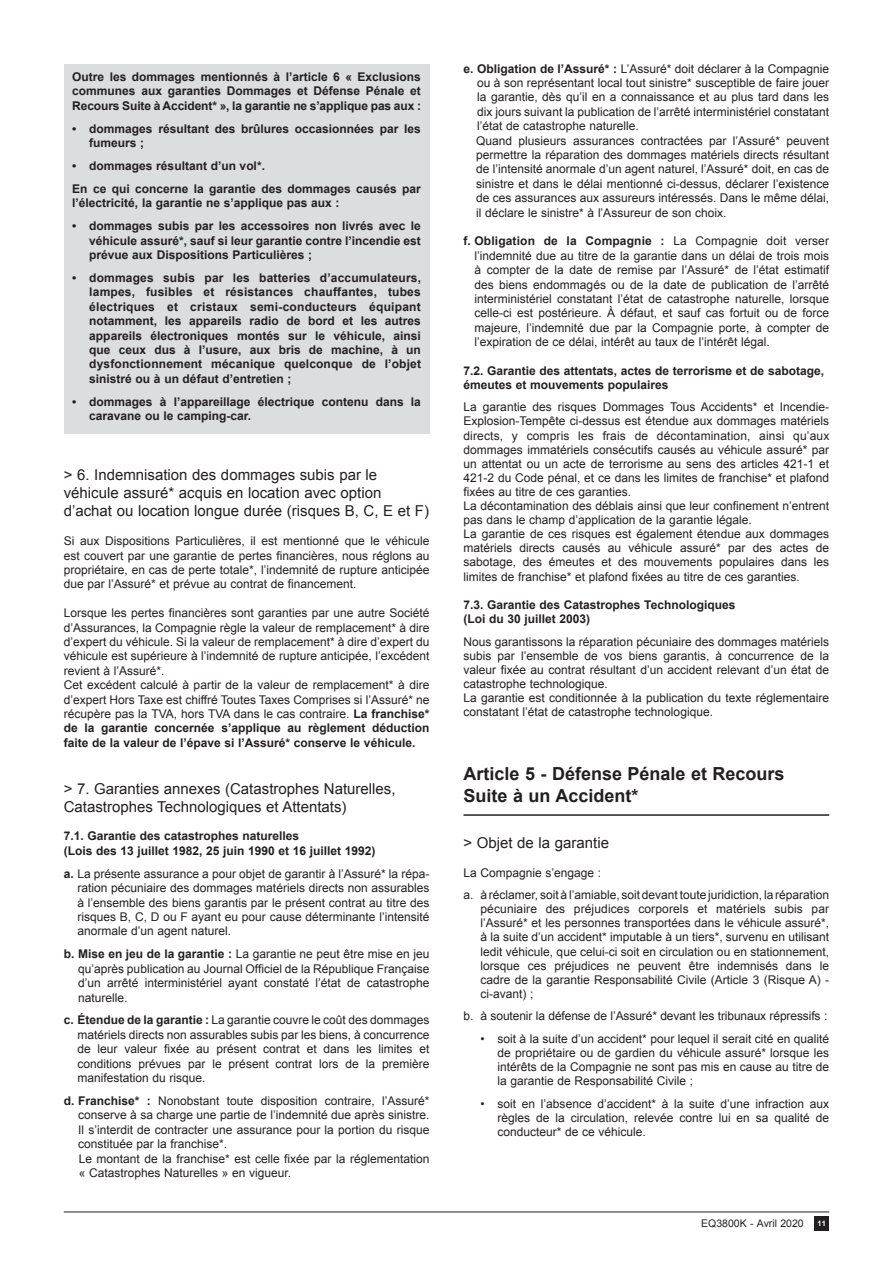
<style>
.page{position:relative;width:893px;height:1263px;background:#fff}
.page>*{position:absolute;margin:0;border:0;box-sizing:border-box;transform-origin:0 0}
.t1{font:700 18px/21.6px "Arial";color:#231f20}
.t2{font:15px/18px "Arial";color:#231f20}
.t3{font:12px/14.4px "Arial";color:#231f20;text-align:justify}
.t4{font:700 12px/14.4px "Arial";color:#231f20}
.t5{font:10.5px "Arial";color:#231f20}
.t6{font:700 7.5px "Arial";color:#fff}
.s1{font-weight:700}
</style>
<div class="page">
<hr style="left:64px;top:1211px;width:765px;height:1px;background:#231f20">
<div style="left:814px;top:1216px;width:15px;height:15px;background:#231f20"></div>
<div style="left:64px;top:64px;width:365px;height:369px;background:#dcdddf"></div>
<hr style="left:463px;top:814px;width:366px;height:2px;background:#231f20">
<p class="t4" style="left:72px;top:70px;width:350px;text-align:justify">Outre les dommages mentionnés à l’article 6 « Exclusions communes aux garanties Dommages et Défense Pénale et Recours Suite à Accident* », la garantie ne s’applique pas aux :</p>
<p class="t4" style="left:89px;top:122px;width:333px;text-indent:-17px">• dommages résultant des brûlures occasionnées par les fumeurs ;</p>
<p class="t4" style="left:72px;top:159px;width:194px">• dommages résultant d’un vol*.</p>
<p class="t4" style="left:72px;top:182px;width:350px">En ce qui concerne la garantie des dommages causés par l’électricité, la garantie ne s’applique pas aux :</p>
<p class="t4" style="left:89px;top:219px;width:333px;text-align:justify;text-indent:-17px">• dommages subis par les accessoires non livrés avec le véhicule assuré*, sauf si leur garantie contre l’incendie est prévue aux Dispositions Particulières ;</p>
<p class="t4" style="left:89px;top:271px;width:333px;text-align:justify;text-indent:-17px">• dommages subis par les batteries d’accumulateurs, lampes, fusibles et résistances chauffantes, tubes électriques et cristaux semi-conducteurs équipant notamment, les appareils radio de bord et les autres appareils électroniques montés sur le véhicule, ainsi que ceux dus à l’usure, aux bris de machine, à un dysfonctionnement mécanique quelconque de l’objet sinistré ou à un défaut d’entretien ;</p>
<p class="t4" style="left:89px;top:395px;width:333px;text-indent:-17px">• dommages à l’appareillage électrique contenu dans la caravane ou le camping-car.</p>
<p class="t2" style="left:64px;top:466px;width:367px">&gt; 6. Indemnisation des dommages subis par le véhicule assuré* acquis en location avec option d’achat ou location longue durée (risques B, C, E et F)</p>
<p class="t3" style="left:64px;top:534px;width:367px">Si aux Dispositions Particulières, il est mentionné que le véhicule est couvert par une garantie de pertes financières, nous réglons au propriétaire, en cas de perte totale*, l’indemnité de rupture anticipée due par l’Assuré* et prévue au contrat de financement.</p>
<p class="t3" style="left:64px;top:606px;width:367px">Lorsque les pertes financières sont garanties par une autre Société d’Assurances, la Compagnie règle la valeur de remplacement* à dire d’expert du véhicule. Si la valeur de remplacement* à dire d’expert du véhicule est supérieure à l’indemnité de rupture anticipée, l’excédent revient à l’Assuré*.</p>
<p class="t3" style="left:64px;top:678px;width:367px">Cet excédent calculé à partir de la valeur de remplacement* à dire d’expert Hors Taxe est chiffré Toutes Taxes Comprises si l’Assuré* ne récupère pas la TVA, hors TVA dans le cas contraire. <span class="s1">La franchise* de la garantie concernée s’applique au règlement déduction faite de la valeur de l’épave si l’Assuré* conserve le véhicule.</span></p>
<p class="t2" style="left:64px;top:779px;width:333px">&gt; 7. Garanties annexes (Catastrophes Naturelles,<br>Catastrophes Technologiques et Attentats)</p>
<p class="t4" style="left:64px;top:829px;width:237px">7.1. Garantie des catastrophes naturelles</p>
<p class="t4" style="left:64px;top:844px;width:313px">(Lois des 13 juillet 1982, 25 juin 1990 et 16 juillet 1992)</p>
<p class="t3" style="left:77px;top:866px;width:353px;text-indent:-14px"><span class="s1">a.</span> La présente assurance a pour objet de garantir à l’Assuré* la répa&shy;ration pécuniaire des dommages matériels directs non assurables à l’ensemble des biens garantis par le présent contrat au titre des risques B, C, D ou F ayant eu pour cause déterminante l’intensité anormale d’un agent naturel.</p>
<p class="t3" style="left:78px;top:947px;width:353px;text-indent:-14px"><span class="s1">b. Mise en jeu de la garantie :</span> La garantie ne peut être mise en jeu qu’après publication au Journal Officiel de la République Française d’un arrêté interministériel ayant constaté l’état de catastrophe naturelle.</p>
<p class="t3" style="left:77px;top:1013px;width:354px;text-indent:-14px"><span class="s1">c. Étendue de la garantie :</span> La garantie couvre le coût des dommages matériels directs non assurables subis par les biens, à concurrence de leur valeur fixée au présent contrat et dans les limites et conditions prévues par le présent contrat lors de la première manifestation du risque.</p>
<p class="t3" style="left:78px;top:1094px;width:353px;text-indent:-14px"><span class="s1">d. Franchise* :</span> Nonobstant toute disposition contraire, l’Assuré* conserve à sa charge une partie de l’indemnité due après sinistre.<br>Il s’interdit de contracter une assurance pour la portion du risque constituée par la franchise*.</p>
<p class="t3" style="left:79px;top:1151px;width:352px">Le montant de la franchise* est celle fixée par la réglementation « Catastrophes Naturelles » en vigueur.</p>
<p class="t3" style="left:477px;top:61px;width:353px;text-indent:-14px"><span class="s1">e. Obligation de l’Assuré* :</span> L’Assuré* doit déclarer à la Compagnie ou à son représentant local tout sinistre* susceptible de faire jouer la garantie, dès qu’il en a connaissance et au plus tard dans les dix jours suivant la publication de l’arrêté interministériel constatant l’état de catastrophe naturelle.</p>
<p class="t3" style="left:476px;top:133px;width:354px">Quand plusieurs assurances contractées par l’Assuré* peuvent permettre la réparation des dommages matériels directs résultant de l’intensité anormale d’un agent naturel, l’Assuré* doit, en cas de sinistre et dans le délai mentionné ci-dessus, déclarer l’existence de ces assurances aux assureurs intéressés. Dans le même délai, il déclare le sinistre* à l’Assureur de son choix.</p>
<p class="t3" style="left:474px;top:234px;width:356px;text-indent:-11px"><span class="s1">f. Obligation de la Compagnie :</span> La Compagnie doit verser l’indemnité due au titre de la garantie dans un délai de trois mois à compter de la date de remise par l’Assuré* de l’état estimatif des biens endommagés ou de la date de publication de l’arrêté interministériel constatant l’état de catastrophe naturelle, lorsque celle-ci est postérieure. À défaut, et sauf cas fortuit ou de force majeure, l’indemnité due par la Compagnie porte, à compter de l’expiration de ce délai, intérêt au taux de l’intérêt légal.</p>
<p class="t4" style="left:463px;top:364px;width:362px">7.2. Garantie des attentats, actes de terrorisme et de sabotage, émeutes et mouvements populaires</p>
<p class="t3" style="left:463px;top:400px;width:367px">La garantie des risques Dommages Tous Accidents* et Incendie-Explosion-Tempête ci-dessus est étendue aux dommages matériels directs, y compris les frais de décontamination, ainsi qu’aux dommages immatériels consécutifs causés au véhicule assuré* par un attentat ou un acte de terrorisme au sens des articles 421-1 et 421-2 du Code pénal, et ce dans les limites de franchise* et plafond fixées au titre de ces garanties.</p>
<p class="t3" style="left:463px;top:499px;width:367px">La décontamination des déblais ainsi que leur confinement n’entrent pas dans le champ d’application de la garantie légale.</p>
<p class="t3" style="left:463px;top:527px;width:367px">La garantie de ces risques est également étendue aux dommages matériels directs causés au véhicule assuré* par des actes de sabotage, des émeutes et des mouvements populaires dans les limites de franchise* et plafond fixées au titre de ces garanties.</p>
<p class="t4" style="left:463px;top:598px;width:273px">7.3. Garantie des Catastrophes Technologiques</p>
<p class="t4" style="left:463px;top:612px;width:128px">(Loi du 30 juillet 2003)</p>
<p class="t3" style="left:463px;top:634px;width:367px">Nous garantissons la réparation pécuniaire des dommages matériels subis par l’ensemble de vos biens garantis, à concurrence de la valeur fixée au contrat résultant d’un accident relevant d’un état de catastrophe technologique.</p>
<p class="t3" style="left:463px;top:691px;width:367px">La garantie est conditionnée à la publication du texte réglementaire constatant l’état de catastrophe technologique.</p>
<p class="t1" style="left:463px;top:763px;width:323px">Article 5 - Défense Pénale et Recours<br>Suite à un Accident*</p>
<p class="t2" style="left:463px;top:834px;width:147px">&gt; Objet de la garantie</p>
<p class="t3" style="left:463px;top:865px;width:139px">La Compagnie s’engage :</p>
<p class="t3" style="left:480px;top:888px;width:350px;text-indent:-17px">a. à réclamer, soit à l’amiable, soit devant toute juridiction, la réparation pécuniaire des préjudices corporels et matériels subis par l’Assuré* et les personnes transportées dans le véhicule assuré*, à la suite d’un accident* imputable à un tiers*, survenu en utilisant ledit véhicule, que celui-ci soit en circulation ou en stationnement, lorsque ces préjudices ne peuvent être indemnisés dans le cadre de la garantie Responsabilité Civile (Article 3 (Risque A) - ci-avant) ;</p>
<p class="t3" style="left:463px;top:1009px;width:365px">b. à soutenir la défense de l’Assuré* devant les tribunaux répressifs :</p>
<p class="t3" style="left:497px;top:1032px;width:333px;text-indent:-17px">• soit à la suite d’un accident* pour lequel il serait cité en qualité de propriétaire ou de gardien du véhicule assuré* lorsque les intérêts de la Compagnie ne sont pas mis en cause au titre de la garantie de Responsabilité Civile ;</p>
<p class="t3" style="left:497px;top:1097px;width:333px;text-indent:-17px">• soit en l’absence d’accident* à la suite d’une infraction aux règles de la circulation, relevée contre lui en sa qualité de conducteur* de ce véhicule.</p>
<p class="t5" style="left:701px;top:1217px;width:104px">EQ3800K - Avril 2020</p>
<p class="t6" style="left:818px;top:1219px;width:10px">11</p>
</div>
